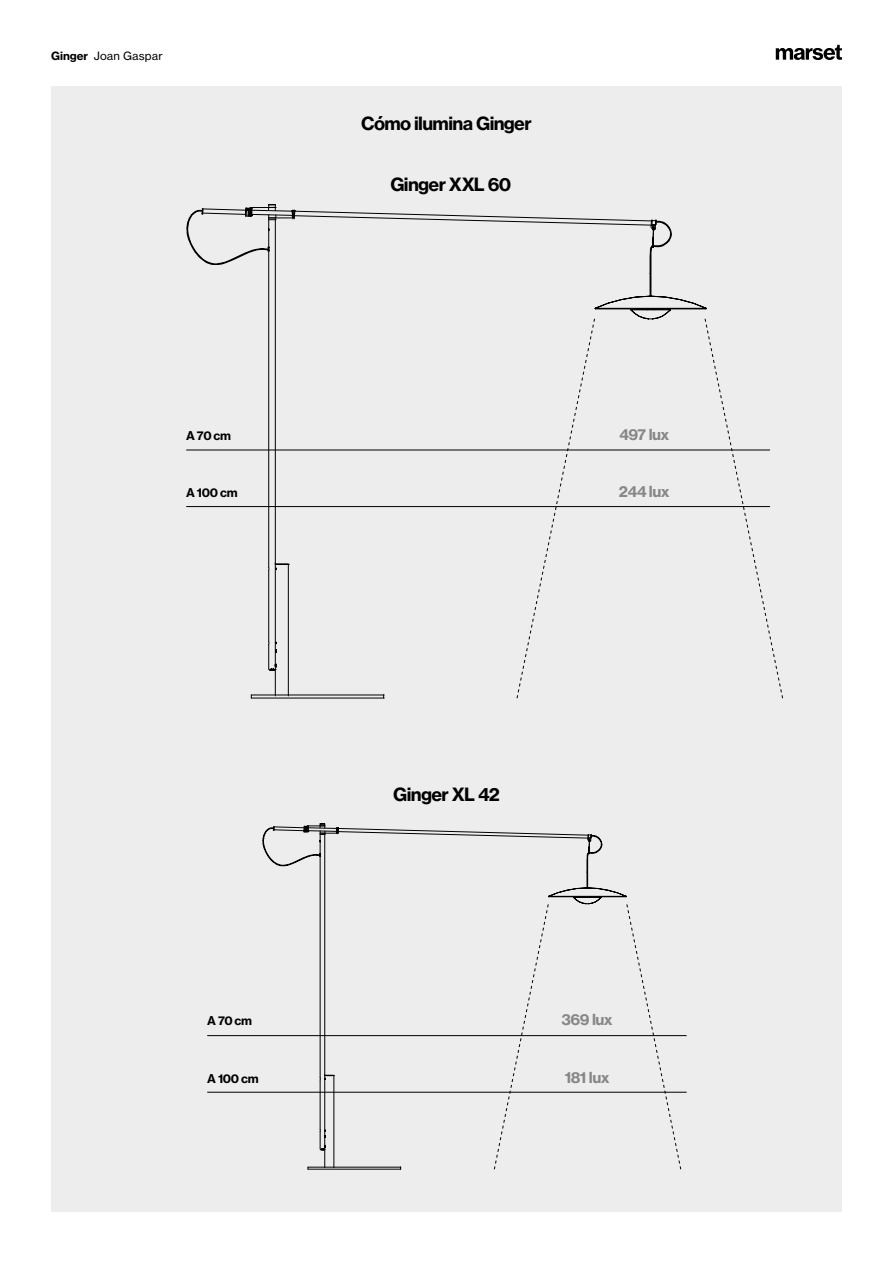
<style>
.page{position:relative;width:893px;height:1263px;background:#fff}
.page>*{position:absolute;margin:0;border:0;box-sizing:border-box;transform-origin:0 0}
.t1{font:18px "N Haas Grotesk TX Pro 75 Bd";letter-spacing:-.035em;color:#000}
.t2{font:15px "N Haas Grotesk TX Pro 75 Bd";letter-spacing:-.035em;color:#878787}
.t3{font:12px "N Haas Grotesk TX Pro 75 Bd";letter-spacing:-.025em;color:#000}
.t4{font:11.25px "N Haas Grotesk TX Pro 55 Rg";letter-spacing:.02em;color:#000}
.s1{font-family:"N Haas Grotesk TX Pro 75 Bd"}
</style>
<div class="page">
<svg style="left:776px;top:45px;width:66px;height:15px"></svg>
<div style="left:51px;top:86px;width:791px;height:1126px;background:#ededed"></div>
<svg style="left:704px;top:319px;width:79px;height:380px"></svg>
<hr style="left:207px;top:1035px;width:480px;height:1px;background:#000">
<hr style="left:186px;top:450px;width:584px;height:1px;background:#000">
<hr style="left:207px;top:1092px;width:480px;height:1px;background:#000">
<hr style="left:186px;top:506px;width:584px;height:1px;background:#000">
<svg style="left:262px;top:824px;width:420px;height:346px"></svg>
<svg style="left:186px;top:210px;width:521px;height:109px"></svg>
<svg style="left:201px;top:204px;width:456px;height:495px"></svg>
<p class="t4" style="left:51px;top:49px;width:113px"><span class="s1">Ginger</span> Joan Gaspar</p>
<p class="t3" style="left:186px;top:428px;width:46px">A 70 cm</p>
<p class="t3" style="left:186px;top:485px;width:53px">A 100 cm</p>
<p class="t1" style="left:361px;top:112px;width:172px">Cómo ilumina Ginger</p>
<p class="t1" style="left:390px;top:173px;width:122px">Ginger XXL 60</p>
<p class="t2" style="left:619px;top:425px;width:52px">497 lux</p>
<p class="t2" style="left:619px;top:482px;width:52px">244 lux</p>
<p class="t3" style="left:207px;top:1013px;width:46px">A 70 cm</p>
<p class="t3" style="left:207px;top:1071px;width:53px">A 100 cm</p>
<p class="t1" style="left:393px;top:783px;width:108px">Ginger XL 42</p>
<p class="t2" style="left:561px;top:1010px;width:53px">369 lux</p>
<p class="t2" style="left:565px;top:1068px;width:46px">181 lux</p>
</div>
